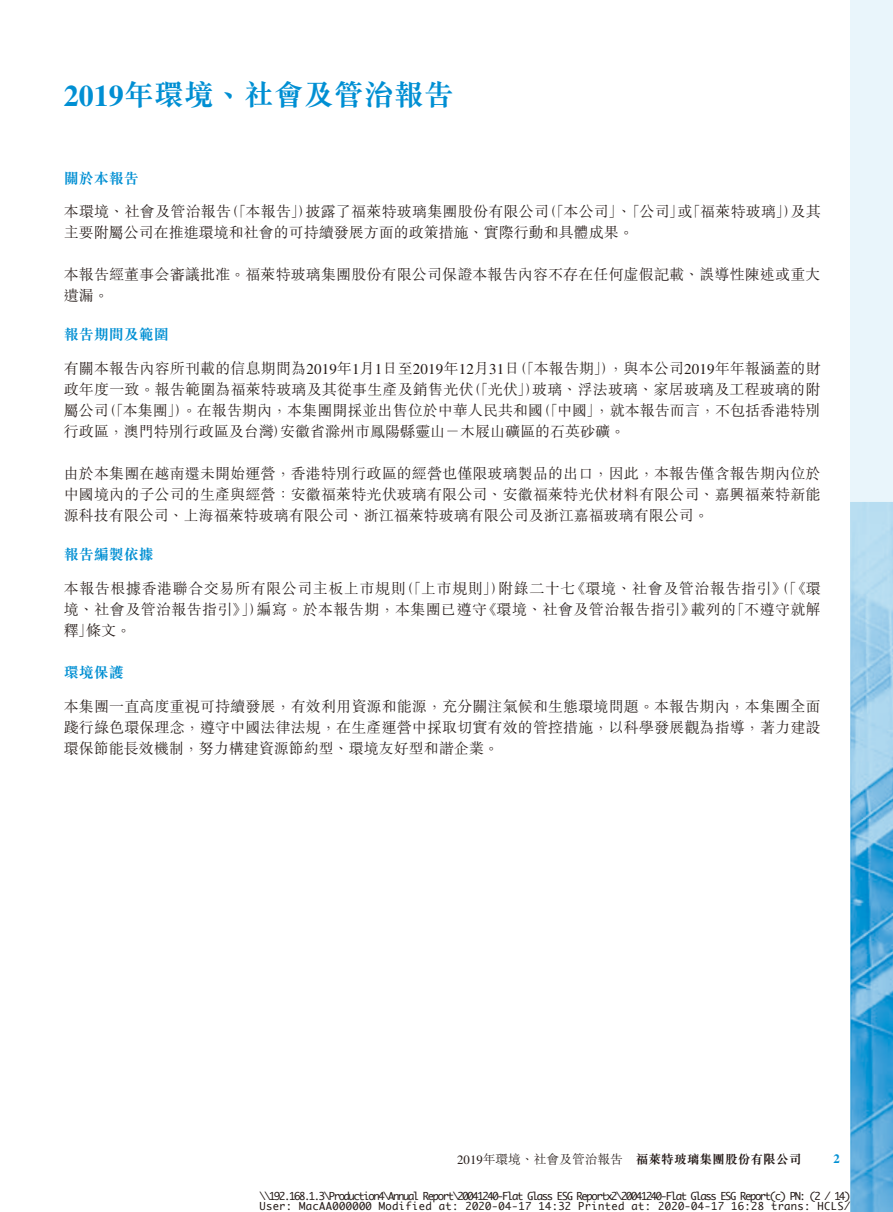
<style>
.page{position:relative;width:893px;height:1212px;background:#fff}
.page>*{position:absolute;margin:0;border:0;box-sizing:border-box;transform-origin:0 0}
.t1{font:700 30px "M Sung HK";color:#008fd3}
.t2{font:300 15px/21px "M Sung HK";letter-spacing:.01em;color:#231916}
.t3{font:300 15px "M Sung HK";letter-spacing:.04em;color:#231916}
.t4{font:700 15px "M Sung HK";color:#008fd3}
.t5{font:300 12.75px "M Sung HK";color:#231916}
.t6{font:700 12.75px "M Sung HK";color:#231916}
.t7{font:700 12.75px "Times LT Std";color:#008fd3}
.t8{font:10.5px/10.5px "Monaco";letter-spacing:-.13em;color:#231916;text-align:right}
.t9{font:10.5px "Monaco";letter-spacing:.03em;color:#231916}
.s1{font-family:"Times LT Std"}
.s2{font-family:"Times LT Std";font-weight:400}
</style>
<div class="page">
<div style="left:850px;top:0;width:43px;height:502px;background:#e9f5fb"></div>
<svg style="left:850px;top:502px;width:43px;height:710px;background:#6eb8e1"></svg>
<h1 class="t1" style="left:64px;top:74px;width:392px"><span class="s1">2019</span>年環境、社會及管治報告</h1>
<p class="t4" style="left:64px;top:167px;width:76px">關於本報告</p>
<p class="t2" style="left:64px;top:201px;width:572px">本環境、社會及管治報告<br>主要附屬公司在推進環境和社會的可持續發展方面的政策措施、實際行動和具體成果。</p>
<p class="t2" style="left:64px;top:264px;width:758px">本報告經董事会審議批准。福萊特玻璃集團股份有限公司保證本報告內容不存在任何虛假記載、誤導性陳述或重大遺漏。</p>
<p class="t4" style="left:64px;top:324px;width:107px">報告期間及範圍</p>
<p class="t2" style="left:608px;top:357px;width:214px">，與本公司<span class="s2">2019</span>年年報涵蓋的財</p>
<p class="t2" style="left:224px;top:201px;width:90px">（「本報告」）</p>
<p class="t2" style="left:791px;top:201px;width:32px">及其</p>
<p class="t2" style="left:305px;top:201px;width:245px">披露了福萊特玻璃集團股份有限公司</p>
<p class="t2" style="left:542px;top:201px;width:257px">（「本公司」、「公司 「或」 福萊特玻璃」）</p>
<p class="t2" style="left:64px;top:357px;width:457px">有關本報告內容所刊載的信息期間為<span class="s2">2019</span>年月<span class="s2">1 1</span>日至<span class="s2">2019</span>年<span class="s2">12</span>月<span class="s2">31</span>日</p>
<p class="t2" style="left:512px;top:357px;width:105px">（「本報告期」）</p>
<p class="t2" style="left:64px;top:378px;width:411px">政年度一致。報告範圍為福萊特玻璃及其從事生產及銷售光伏</p>
<p class="t2" style="left:532px;top:378px;width:290px">玻璃、浮法玻璃、家居玻璃及工程玻璃的附</p>
<p class="t2" style="left:466px;top:378px;width:74px">（「光伏」）</p>
<p class="t2" style="left:536px;top:399px;width:286px">（「中國，」就本報告而言，不包括香港特別</p>
<p class="t2" style="left:102px;top:399px;width:443px">（「本集團」）。在報告期內，本集團開採並出售位於中華人民共和國</p>
<p class="t2" style="left:64px;top:399px;width:563px">屬公司<br>行政區，澳門特別行政區及台灣安徽省滁州市鳳陽縣靈山－木屐山礦區的石英砂礦。</p>
<p class="t2" style="left:273px;top:420px;width:16px">）</p>
<p class="t2" style="left:64px;top:462px;width:758px;text-align:justify">由於本集團在越南還未開始運營，香港特別行政區的經營也僅限玻璃製品的出口，因此，本報告僅含報告期內位於中國境內的子公司的生產與經營：安徽福萊特光伏玻璃有限公司、安徽福萊特光伏材料有限公司、嘉興福萊特新能源科技有限公司、上海福萊特玻璃有限公司、浙江福萊特玻璃有限公司及浙江嘉福玻璃有限公司。</p>
<p class="t4" style="left:64px;top:544px;width:91px">報告編製依據</p>
<p class="t3" style="left:571px;top:578px;width:252px">《環境、社會及管治報告指引》（「《環</p>
<p class="t3" style="left:64px;top:578px;width:343px">本報告根據香港聯合交易所有限公司主板上市規則</p>
<p class="t2" style="left:498px;top:577px;width:79px">附錄二十七</p>
<p class="t2" style="left:399px;top:577px;width:107px">（「上市規則」）</p>
<p class="t2" style="left:257px;top:598px;width:232px">編寫。於本報告期，本集團已遵守</p>
<p class="t2" style="left:730px;top:598px;width:92px">「不遵守就解</p>
<p class="t2" style="left:86px;top:598px;width:179px;text-indent:-22px">境、社會及管治報告指引》」）條文。</p>
<p class="t2" style="left:482px;top:598px;width:215px">《環境、社會及管治報告指引》</p>
<p class="t2" style="left:690px;top:598px;width:47px">載列的</p>
<p class="t2" style="left:64px;top:619px;width:30px">釋」</p>
<p class="t4" style="left:64px;top:662px;width:61px">環境保護</p>
<p class="t2" style="left:64px;top:695px;width:758px;text-align:justify">本集團一直高度重視可持續發展，有效利用資源和能源，充分關注氣候和生態環境問題。本報告期內，本集團全面踐行綠色環保理念，遵守中國法律法規，在生產運營中採取切實有效的管控措施，以科學發展觀為指導，著力建設環保節能長效機制，努力構建資源節約型、環境友好型和諧企業。</p>
<p class="t5" style="left:457px;top:1150px;width:167px"><span class="s2">2019</span>年環境、社會及管治報告</p>
<p class="t6" style="left:636px;top:1150px;width:167px">福萊特玻璃集團股份有限公司</p>
<p class="t7" style="left:833px;top:1151px;width:8px">2</p>
<p class="t8" style="left:259px;top:1190px;width:593px">\\192.168.1.3\Production \4 Annual Report\20041240-Flat Glass ESG Reportx \2 20041240-Flat Glass ESG Report c ( ) P N /2 ): 1 4 (<br>HCLS/</p>
<p class="t9" style="left:379px;top:1197px;width:54px">Modified</p>
<p class="t9" style="left:578px;top:1197px;width:48px">Printed</p>
<p class="t9" style="left:299px;top:1197px;width:74px">MacAA000000</p>
<p class="t8" style="left:465px;top:1201px;width:68px">2020-04-17</p>
<p class="t8" style="left:538px;top:1201px;width:34px">14:32</p>
<p class="t8" style="left:658px;top:1201px;width:68px">2020-04-17</p>
<p class="t8" style="left:731px;top:1201px;width:34px">16:28</p>
<p class="t8" style="left:259px;top:1201px;width:34px">User:</p>
<p class="t8" style="left:439px;top:1201px;width:21px">at:</p>
<p class="t8" style="left:631px;top:1201px;width:21px">at:</p>
<p class="t8" style="left:771px;top:1201px;width:41px">trans:</p>
</div>
